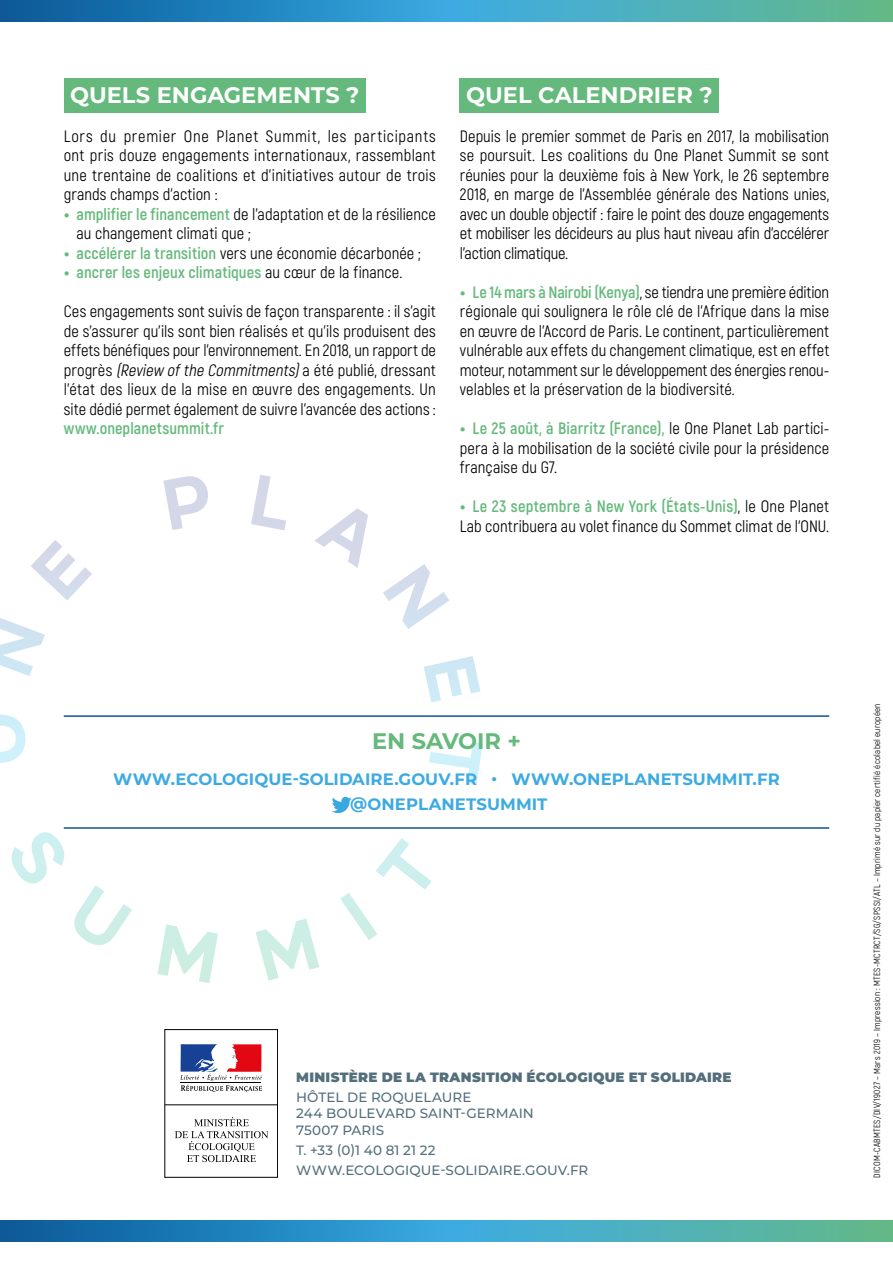
<style>
.page{position:relative;width:893px;height:1263px;background:#fff}
.page>*{position:absolute;margin:0;border:0;box-sizing:border-box;transform-origin:0 0}
.t1{font:700 22.5px "Montserrat";color:#fff}
.t2{font:700 22.5px "Montserrat";letter-spacing:-.005em;color:#65b97c}
.t3{font:16.5px/19.5px "Akrobat";letter-spacing:.005em;color:#000;text-align:justify}
.t4{font:700 16.5px/25.5px "Montserrat";letter-spacing:.005em;color:#3daae1;text-align:center}
.t5{font:700 16.5px "Akrobat";letter-spacing:.005em;color:#65b97c}
.t6{font:500 13.5px/16.2px "Montserrat";letter-spacing:.005em;color:#546f7b}
.t7{font:900 13.5px "Montserrat";letter-spacing:.015em;color:#546f7b}
.t8{font:9px "Akrobat";letter-spacing:.03em;color:#000}
.s1{font-family:"Montserrat";font-weight:700;color:#65b97c}
.s2{font-weight:700;color:#65b97c}
.s3{font-family:"Montserrat"}
.s4{font-weight:400;color:#000}
.s5{font-style:italic}
</style>
<div class="page">
<svg style="left:0;top:715px;width:26px;height:48px"></svg>
<svg style="left:0;top:618px;width:45px;height:58px"></svg>
<svg style="left:31px;top:540px;width:61px;height:60px"></svg>
<svg style="left:163px;top:476px;width:45px;height:54px"></svg>
<svg style="left:251px;top:475px;width:35px;height:55px"></svg>
<svg style="left:315px;top:508px;width:53px;height:60px"></svg>
<svg style="left:383px;top:564px;width:66px;height:65px"></svg>
<svg style="left:424px;top:656px;width:56px;height:46px"></svg>
<svg style="left:429px;top:742px;width:54px;height:43px"></svg>
<svg style="left:11px;top:832px;width:121px;height:113px"></svg>
<svg style="left:158px;top:924px;width:60px;height:59px"></svg>
<svg style="left:256px;top:918px;width:63px;height:63px"></svg>
<svg style="left:340px;top:838px;width:92px;height:102px"></svg>
<svg style="left:0;top:1220px;width:893px;height:22px;background:#3898b8"></svg>
<svg style="left:0;top:0;width:893px;height:21px;background:#3898b8"></svg>
<div style="left:164px;top:1029px;width:114px;height:149px;border:1px solid #000"></div>
<svg style="left:180px;top:1044px;width:82px;height:48px"></svg>
<hr style="left:165px;top:1104px;width:113px;height:1px;background:#000">
<svg style="left:175px;top:1117px;width:93px;height:45px"></svg>
<div style="left:460px;top:78px;width:259px;height:35px;background:#65b97c"></div>
<hr style="left:64px;top:715px;width:765px;height:2px;background:#0f5594">
<hr style="left:64px;top:827px;width:765px;height:2px;background:#0f5594">
<svg style="left:332px;top:797px;width:20px;height:16px"></svg>
<div style="left:64px;top:78px;width:302px;height:35px;background:#65b97c"></div>
<h1 class="t1" style="left:70px;top:79px;width:291px">QUELS ENGAGEMENTS ?</h1>
<p class="t3" style="left:64px;top:126px;width:374px">Lors du premier One Planet Summit, les participants ont pris douze engagements internationaux, rassemblant une trentaine de coalitions et d’initiatives autour de trois grands champs d’action :</p>
<p class="t3" style="left:77px;top:204px;width:361px;text-indent:-13px"><span class="s1">•</span> <span class="s2">amplifier le financement</span> de l’adaptation et de la résilience au changement climati que ;</p>
<p class="t3" style="left:64px;top:243px;width:358px"><span class="s1">•</span> <span class="s2">accélérer la transition</span> vers une économie décarbonée ;</p>
<p class="t5" style="left:64px;top:262px;width:340px"><span class="s3">•</span> ancrer les enjeux climatiques <span class="s4">au cœur de la finance.</span></p>
<p class="t3" style="left:64px;top:302px;width:374px">Ces engagements sont suivis de façon transparente : il s’agit de s’assurer qu’ils sont bien réalisés et qu’ils produisent des effets bénéfiques pour l’environnement. En 2018, un rapport de progrès <span class="s5">(Review ofthe Commitments)</span>a été publié, dressant l’état des lieux de la mise en œuvre des engagements. Un site dédié permet également de suivre l’avancée des actions :</p>
<p class="t5" style="left:64px;top:418px;width:162px">www.oneplanetsummit.fr</p>
<h1 class="t1" style="left:466px;top:79px;width:248px">QUEL CALENDRIER ?</h1>
<p class="t3" style="left:460px;top:126px;width:371px">Depuis le premier sommet de Paris en 2017, la mobilisation se poursuit. Les coalitions du One Planet Summit se sont réunies pour la deuxième fois à New York, le 26 septembre 2018, en marge de l’Assemblée générale des Nations unies, avec un double objectif : faire le point des douze engagements et mobiliser les décideurs au plus haut niveau afin d’accélérer l’action climatique.</p>
<p class="t3" style="left:460px;top:282px;width:371px"><span class="s1">•</span> <span class="s2">Le 14 mars à Nairobi (Kenya)</span>, se tiendra une première édition régionale qui soulignera le rôle clé de l’Afrique dans la mise en œuvre de l’Accord de Paris. Le continent, particulièrement vulnérable aux effets du changement climatique, est en effet moteur, notamment sur le développement des énergies renou&shy;velables et la préservation de la biodiversité.</p>
<p class="t3" style="left:460px;top:419px;width:371px"><span class="s1">•</span> <span class="s2">Le 25 août, à Biarritz (France),</span> le One Planet Lab partici&shy;pera à la mobilisation de la société civile pour la présidence française du G7.</p>
<p class="t3" style="left:460px;top:497px;width:371px"><span class="s1">•</span> <span class="s2">Le 23 septembre à New York (États-Unis)</span>, le One Planet<br>Lab contribuera au volet finance du Sommet climat de l'ONU.</p>
<h1 class="t2" style="left:372px;top:724px;width:150px">EN SAVOIR +</h1>
<p class="t4" style="left:113px;top:765px;width:668px">WWW.ECOLOGIQUE-SOLIDAIRE.GOUV.FR • WWW.ONEPLANETSUMMIT.FR @ONEPLANETSUMMIT</p>
<p class="t7" style="left:296px;top:1067px;width:437px">MINISTÈRE DE LA TRANSITION ÉCOLOGIQUE ET SOLIDAIRE</p>
<p class="t6" style="left:296px;top:1089px;width:239px">HÔTEL DE ROQUELAURE<br>244 BOULEVARD SAINT-GERMAIN<br>75007 PARIS</p>
<p class="t6" style="left:296px;top:1139px;width:294px;line-height:20.4px">T. +33 (0)1 40 81 21 22<br>WWW.ECOLOGIQUE-SOLIDAIRE.GOUV.FR</p>
<p class="t8" style="left:872px;top:1178px;width:476px;rotate:-90deg">DICOM-CABMTES/DIV/19027 – Mars 2019 – Impression : MTES-MCTRCT/SG/SPSSI/ATL – Imprimé sur du papier certifié écolabel européen</p>
</div>
